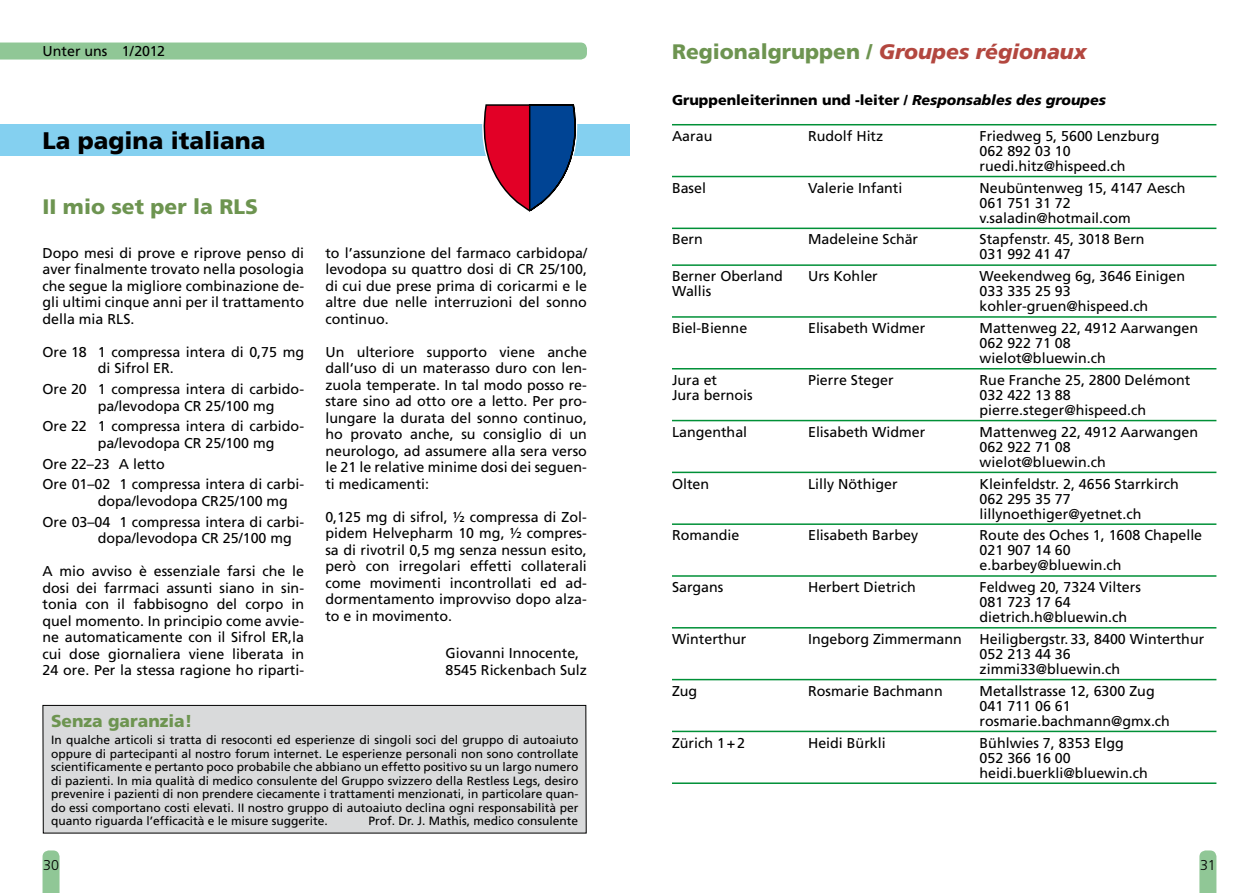
<style>
.page{position:relative;width:1259px;height:893px;background:#fff}
.page>*{position:absolute;margin:0;border:0;box-sizing:border-box;transform-origin:0 0}
.t1{font:900 24px "Frutiger";color:#000}
.t2{font:900 21px "Frutiger";color:#6d9450}
.t3{font:900 17.25px "Frutiger";color:#6d9450}
.t4{font:14.25px/16.5px "Frutiger";color:#000}
.t5{font:900 14.25px "Frutiger";color:#000}
.t6{font:300 14.25px "Frutiger";color:#000}
.t7{font:12px/13.5px "Frutiger";color:#000;text-align:justify}
.s1{font-style:italic;color:#b3473f}
.s2{font-style:italic}
</style>
<div class="page">
<div style="left:0;top:43px;width:587px;height:17px;background:#90c796"></div>
<svg style="left:43px;top:850px;width:17px;height:43px"></svg>
<svg style="left:1199px;top:850px;width:17px;height:43px"></svg>
<hr style="left:672px;top:124px;width:544px;height:1px;background:#009037">
<hr style="left:672px;top:176px;width:544px;height:1px;background:#009037">
<hr style="left:672px;top:228px;width:544px;height:1px;background:#009037">
<hr style="left:672px;top:264px;width:544px;height:2px;background:#009037">
<hr style="left:672px;top:316px;width:544px;height:2px;background:#009037">
<hr style="left:672px;top:368px;width:544px;height:1px;background:#009037">
<hr style="left:672px;top:420px;width:544px;height:1px;background:#009037">
<hr style="left:672px;top:472px;width:544px;height:1px;background:#009037">
<hr style="left:672px;top:523px;width:544px;height:2px;background:#009037">
<hr style="left:672px;top:575px;width:544px;height:2px;background:#009037">
<hr style="left:672px;top:627px;width:544px;height:1px;background:#009037">
<hr style="left:672px;top:679px;width:544px;height:1px;background:#009037">
<hr style="left:672px;top:731px;width:544px;height:1px;background:#009037">
<hr style="left:672px;top:782px;width:544px;height:2px;background:#009037">
<div style="left:0;top:124px;width:629px;height:32px;background:#84d0f0"></div>
<svg style="left:482px;top:104px;width:96px;height:108px"></svg>
<div style="left:43px;top:705px;width:543px;height:128px;background:#d9dadb"></div>
<div style="left:43px;top:705px;width:543px;height:128px;border:1px solid #000"></div>
<p class="t4" style="left:43px;top:43px;width:124px">Unter uns 1/2012</p>
<h1 class="t1" style="left:43px;top:126px;width:224px">La pagina italiana</h1>
<h2 class="t2" style="left:43px;top:194px;width:217px">II mio set per la RLS</h2>
<p class="t4" style="left:43px;top:244px;width:263px;text-align:justify">Dopo mesi di prove e riprove penso di aver finalmente trovato nella posologia che segue la migliore combinazione de&shy;gli ultimi cinque anni per il trattamento della mia RLS.</p>
<p class="t4" style="left:98px;top:343px;width:208px;text-indent:-55px">Ore 18 1 compressa intera di 0,75 mg di Sifrol ER.</p>
<p class="t4" style="left:98px;top:381px;width:208px;text-indent:-55px">Ore 20 1 compressa intera di carbido&shy;pa/levodopa CR 25/100 mg</p>
<p class="t4" style="left:98px;top:418px;width:208px;text-indent:-55px">Ore 22 1 compressa intera di carbido&shy;pa/levodopa CR 25/100 mg</p>
<p class="t4" style="left:43px;top:453px;width:263px;line-height:20.7px">Ore 22–23 A letto<br>Ore 01–02 1 compressa intera di carbi-</p>
<p class="t4" style="left:43px;top:490px;width:263px;line-height:20.7px;text-indent:55px">dopa/levodopa CR25/100 mg<br>Ore 03–04 1 compressa intera di carbi-</p>
<p class="t4" style="left:98px;top:530px;width:196px">dopa/levodopa CR 25/100 mg</p>
<p class="t4" style="left:43px;top:563px;width:263px;text-align:justify">A mio avviso è essenziale farsi che le dosi dei farrmaci assunti siano in sin&shy;tonia con il fabbisogno del corpo in quel momento. In principio come avvie&shy;ne automaticamente con il Sifrol ER,la cui dose giornaliera viene liberata in 24 ore. Per la stessa ragione ho riparti-</p>
<p class="t4" style="left:325px;top:244px;width:263px;text-align:justify">to l’assunzione del farmaco carbidopa/ levodopa su quattro dosi di CR 25/100, di cui due prese prima di coricarmi e le altre due nelle interruzioni del sonno continuo.</p>
<p class="t4" style="left:325px;top:343px;width:263px;text-align:justify">Un ulteriore supporto viene anche dall‘uso di un materasso duro con len&shy;zuola temperate. In tal modo posso re&shy;stare sino ad otto ore a letto. Per pro&shy;lungare la durata del sonno continuo, ho provato anche, su consiglio di un neurologo, ad assumere alla sera verso le 21 le relative minime dosi dei seguen&shy;ti medicamenti:</p>
<p class="t4" style="left:325px;top:508px;width:263px;text-align:justify">0,125 mg di sifrol, ½ compressa di Zol&shy;pidem Helvepharm 10 mg, ½ compres&shy;sa di rivotril 0,5 mg senza nessun esito, però con irregolari effetti collaterali come movimenti incontrollati ed ad&shy;dormentamento improvviso dopo alza&shy;to e in movimento.</p>
<p class="t4" style="left:445px;top:645px;width:143px">Giovanni Innocente,<br>8545 Rickenbach Sulz</p>
<p class="t3" style="left:51px;top:710px;width:143px">Senza garanzia!</p>
<p class="t7" style="left:51px;top:733px;width:529px">In qualche articoli si tratta di resoconti ed esperienze di singoli soci del gruppo di autoaiuto oppure di partecipanti al nostro forum internet. Le esperienze personali non sono controllate scientificamente e pertanto poco probabile che abbiano un effetto positivo su un largo numero di pazienti. In mia qualità di medico consulente del Gruppo svizzero della Restless Legs, desiro prevenire i pazienti di non prendere ciecamente i trattamenti menzionati, in particolare quan&shy;do essi comportano costi elevati. II nostro gruppo di autoaiuto declina ogni responsabilità per quanto riguarda l’efficacità e le misure suggerite.</p>
<p class="t7" style="left:368px;top:814px;width:211px">Prof. Dr. J. Mathis, medico consulente</p>
<p class="t6" style="left:43px;top:857px;width:17px">30</p>
<h2 class="t2" style="left:672px;top:39px;width:416px">Regionalgruppen / <span class="s1">Groupes régionaux</span></h2>
<p class="t5" style="left:672px;top:91px;width:435px">Gruppenleiterinnen und -leiter / <span class="s2">Responsables des groupes</span></p>
<p class="t4" style="left:672px;top:127px;width:42px">Aarau</p>
<p class="t4" style="left:808px;top:127px;width:77px">Rudolf Hitz</p>
<p class="t4" style="left:979px;top:128px;width:181px;line-height:15px">Friedweg 5, 5600 Lenzburg<br>062 892 03 10 ruedi.hitz@hispeed.ch</p>
<p class="t4" style="left:672px;top:179px;width:36px">Basel</p>
<p class="t4" style="left:808px;top:179px;width:96px">Valerie Infanti</p>
<p class="t4" style="left:979px;top:180px;width:207px;line-height:15px">Neubüntenweg 15, 4147 Aesch<br>061 751 31 72 v.saladin@hotmail.com</p>
<p class="t4" style="left:672px;top:231px;width:32px">Bern</p>
<p class="t4" style="left:808px;top:231px;width:112px">Madeleine Schär</p>
<p class="t4" style="left:979px;top:232px;width:167px;line-height:15px">Stapfenstr. 45, 3018 Bern<br>031 992 41 47</p>
<p class="t4" style="left:672px;top:268px;width:112px">Berner Oberland</p>
<p class="t4" style="left:808px;top:268px;width:71px">Urs Kohler</p>
<p class="t4" style="left:979px;top:268px;width:207px">Weekendweg 6g, 3646 Einigen</p>
<p class="t4" style="left:672px;top:283px;width:41px">Wallis</p>
<p class="t4" style="left:979px;top:284px;width:170px;line-height:15px">033 335 25 93 kohler-gruen@hispeed.ch</p>
<p class="t4" style="left:672px;top:320px;width:77px">Biel-Bienne</p>
<p class="t4" style="left:808px;top:320px;width:119px">Elisabeth Widmer</p>
<p class="t4" style="left:979px;top:320px;width:220px;line-height:15px">Mattenweg 22, 4912 Aarwangen<br>062 922 71 08 wielot@bluewin.ch</p>
<p class="t4" style="left:672px;top:372px;width:47px">Jura et</p>
<p class="t4" style="left:808px;top:372px;width:87px">Pierre Steger</p>
<p class="t4" style="left:979px;top:372px;width:212px">Rue Franche 25, 2800 Delémont</p>
<p class="t4" style="left:672px;top:387px;width:82px">Jura bernois</p>
<p class="t4" style="left:979px;top:387px;width:168px;line-height:15px">032 422 13 88 pierre.steger@hispeed.ch</p>
<p class="t4" style="left:672px;top:423px;width:77px">Langenthal</p>
<p class="t4" style="left:808px;top:423px;width:119px">Elisabeth Widmer</p>
<p class="t4" style="left:979px;top:424px;width:220px;line-height:15px">Mattenweg 22, 4912 Aarwangen<br>062 922 71 08 wielot@bluewin.ch</p>
<p class="t4" style="left:672px;top:475px;width:39px">Olten</p>
<p class="t4" style="left:808px;top:475px;width:91px">Lilly Nöthiger</p>
<p class="t4" style="left:979px;top:476px;width:201px;line-height:15px">Kleinfeldstr. 2, 4656 Starrkirch<br>062 295 35 77 lillynoethiger@yetnet.ch</p>
<p class="t4" style="left:672px;top:527px;width:69px">Romandie</p>
<p class="t4" style="left:808px;top:527px;width:112px">Elisabeth Barbey</p>
<p class="t4" style="left:979px;top:528px;width:224px;line-height:15px">Route des Oches 1, 1608 Chapelle<br>021 907 14 60 e.barbey@bluewin.ch</p>
<p class="t4" style="left:672px;top:579px;width:53px">Sargans</p>
<p class="t4" style="left:808px;top:579px;width:109px">Herbert Dietrich</p>
<p class="t4" style="left:979px;top:580px;width:163px;line-height:15px">Feldweg 20, 7324 Vilters<br>081 723 17 64 dietrich.h@bluewin.ch</p>
<p class="t4" style="left:672px;top:631px;width:76px">Winterthur</p>
<p class="t4" style="left:808px;top:631px;width:155px">Ingeborg Zimmermann</p>
<p class="t4" style="left:979px;top:631px;width:226px;line-height:15px">Heiligbergstr.33, 8400 Winterthur<br>052 213 44 36 zimmi33@bluewin.ch</p>
<p class="t4" style="left:672px;top:682px;width:27px">Zug</p>
<p class="t4" style="left:808px;top:682px;width:136px">Rosmarie Bachmann</p>
<p class="t4" style="left:979px;top:683px;width:192px;line-height:15px">Metallstrasse 12, 6300 Zug<br>041 711 06 61 rosmarie.bachmann@gmx.ch</p>
<p class="t4" style="left:672px;top:734px;width:75px">Zürich 1+2</p>
<p class="t4" style="left:808px;top:734px;width:79px">Heidi Bürkli</p>
<p class="t4" style="left:979px;top:735px;width:170px;line-height:15px">Bühlwies 7, 8353 Elgg<br>052 366 16 00 heidi.buerkli@bluewin.ch</p>
<p class="t6" style="left:1200px;top:857px;width:17px">31</p>
</div>
